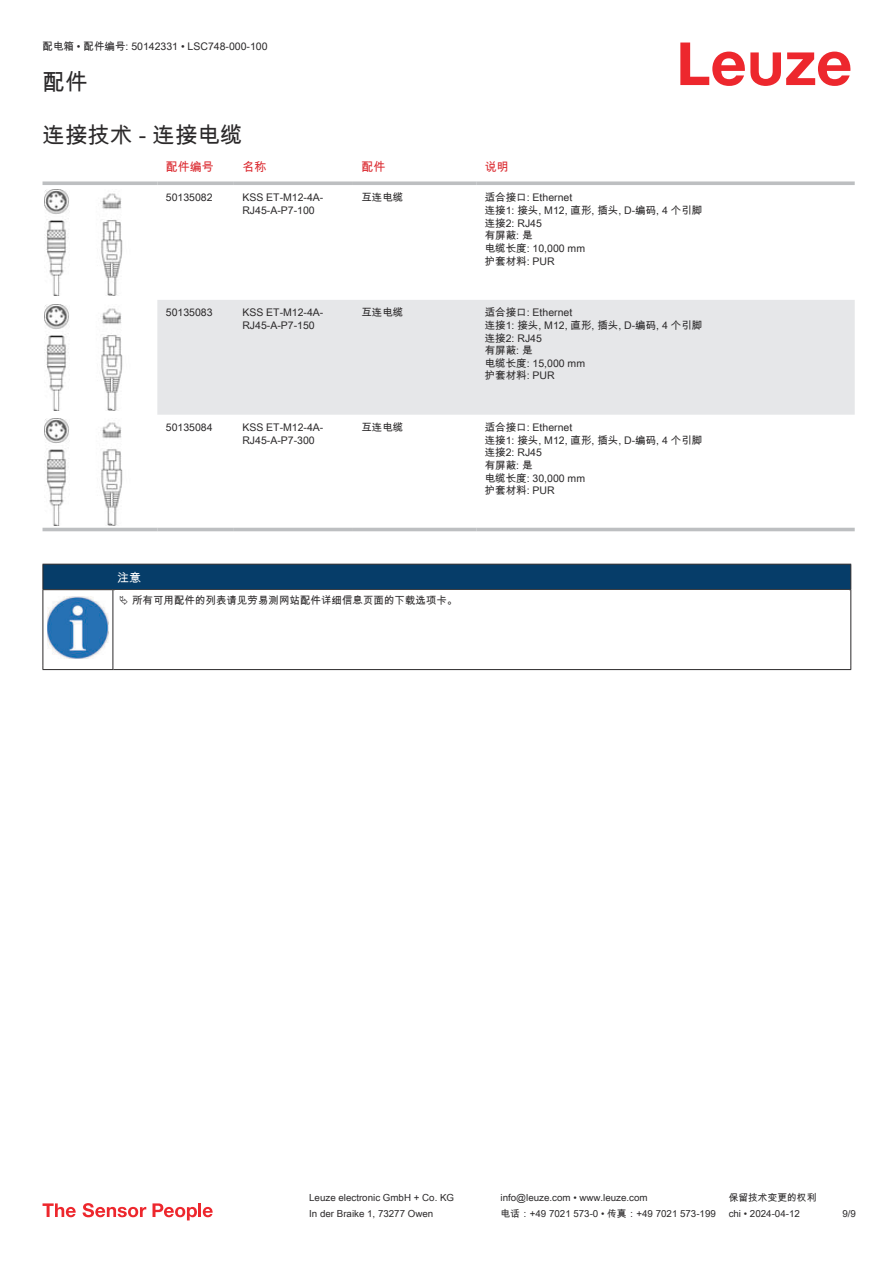
<style>
.page{position:relative;width:893px;height:1263px;background:#fff}
.page>*{position:absolute;margin:0;border:0;box-sizing:border-box;transform-origin:0 0}
.t1{font:22.5px "Arial Unicode MS";color:#2b292a}
.t2{font:12px "Arial Unicode MS";color:#db2a30}
.t3{font:12px "Arial Unicode MS";color:#fff}
.t4{font:10.5px/12.6px "Arial Unicode MS";color:#2b292a}
.t5{font:9.75px "Arial Unicode MS";color:#2b292a}
</style>
<div class="page">
<svg style="left:680px;top:43px;width:170px;height:43px"></svg>
<svg style="left:43px;top:195px;width:812px;height:337px"></svg>
<div style="left:157px;top:300px;width:698px;height:115px;background:#e6e7e9"></div>
<svg style="left:43px;top:181px;width:114px;height:4px"></svg>
<svg style="left:157px;top:181px;width:77px;height:4px"></svg>
<svg style="left:234px;top:181px;width:119px;height:4px"></svg>
<svg style="left:353px;top:181px;width:123px;height:4px"></svg>
<svg style="left:476px;top:181px;width:379px;height:4px;background:#c4c6c8"></svg>
<hr style="left:43px;top:528px;width:114px;height:3px;background:#bdbfc1">
<hr style="left:157px;top:528px;width:77px;height:3px;background:#bdbfc1">
<hr style="left:234px;top:528px;width:119px;height:3px;background:#bdbfc1">
<hr style="left:353px;top:528px;width:123px;height:3px;background:#bdbfc1">
<hr style="left:476px;top:528px;width:379px;height:3px;background:#bdbfc1">
<img style="left:45px;top:189px;width:93px;height:107px">
<img style="left:45px;top:304px;width:93px;height:106px">
<img style="left:45px;top:419px;width:93px;height:106px">
<div style="left:43px;top:564px;width:808px;height:26px;background:#063d69"></div>
<hr style="left:113px;top:589px;width:738px;height:1px;background:#2b292a">
<hr style="left:43px;top:590px;width:1px;height:75px;background:#2b292a">
<hr style="left:113px;top:590px;width:1px;height:75px;background:#2b292a">
<hr style="left:850px;top:590px;width:1px;height:75px;background:#2b292a">
<hr style="left:43px;top:669px;width:70px;height:1px;background:#2b292a">
<hr style="left:113px;top:669px;width:738px;height:1px;background:#2b292a">
<img style="left:47px;top:596px;width:61px;height:63px">
<svg style="left:43px;top:1203px;width:33px;height:14px"></svg>
<svg style="left:83px;top:1203px;width:63px;height:14px"></svg>
<svg style="left:153px;top:1203px;width:44px;height:17px"></svg>
<hr style="left:198px;top:1203px;width:3px;height:14px;background:#ed272d">
<svg style="left:203px;top:1207px;width:10px;height:10px"></svg>
<p class="t4" style="left:43px;top:40px;width:227px">配电箱 • 配件编号: 50142331 • LSC748-000-100</p>
<h1 class="t1" style="left:43px;top:66px;width:46px">配件</h1>
<h1 class="t1" style="left:43px;top:119px;width:202px">连接技术 - 连接电缆</h1>
<p class="t2" style="left:166px;top:158px;width:49px">配件编号</p>
<p class="t2" style="left:242px;top:158px;width:25px">名称</p>
<p class="t2" style="left:361px;top:158px;width:25px">配件</p>
<p class="t2" style="left:485px;top:158px;width:25px">说明</p>
<p class="t4" style="left:166px;top:191px;width:48px">50135082</p>
<p class="t4" style="left:242px;top:191px;width:83px">KSS ET-M12-4A-<br>RJ45-A-P7-100</p>
<p class="t4" style="left:361px;top:191px;width:43px">互连电缆</p>
<p class="t4" style="left:485px;top:191px;width:219px">适合接口: Ethernet<br>连接1: 接头, M12, 直形, 插头, D-编码, 4 个引脚连接2: RJ45<br>有屏蔽: 是<br>电缆长度: 10,000 mm<br>护套材料: PUR</p>
<p class="t4" style="left:166px;top:306px;width:48px">50135083</p>
<p class="t4" style="left:242px;top:306px;width:83px">KSS ET-M12-4A-<br>RJ45-A-P7-150</p>
<p class="t4" style="left:361px;top:306px;width:43px">互连电缆</p>
<p class="t4" style="left:485px;top:306px;width:219px">适合接口: Ethernet<br>连接1: 接头, M12, 直形, 插头, D-编码, 4 个引脚连接2: RJ45<br>有屏蔽: 是<br>电缆长度: 15,000 mm<br>护套材料: PUR</p>
<p class="t4" style="left:166px;top:421px;width:48px">50135084</p>
<p class="t4" style="left:242px;top:421px;width:83px">KSS ET-M12-4A-<br>RJ45-A-P7-300</p>
<p class="t4" style="left:361px;top:421px;width:43px">互连电缆</p>
<p class="t4" style="left:485px;top:421px;width:219px">适合接口: Ethernet<br>连接1: 接头, M12, 直形, 插头, D-编码, 4 个引脚连接2: RJ45<br>有屏蔽: 是<br>电缆长度: 30,000 mm<br>护套材料: PUR</p>
<p class="t3" style="left:117px;top:569px;width:25px">注意</p>
<p class="t4" style="left:132px;top:594px;width:327px">所有可用配件的列表请见劳易测网站配件详细信息页面的下载选项卡。</p>
<p class="t5" style="left:309px;top:1191px;width:146px">Leuze electronic GmbH + Co. KG</p>
<p class="t5" style="left:501px;top:1191px;width:149px">info@leuze.com • www.leuze.com</p>
<p class="t5" style="left:729px;top:1191px;width:89px">保留技术变更的权利</p>
<p class="t5" style="left:309px;top:1206px;width:126px">In der Braike 1, 73277 Owen</p>
<p class="t5" style="left:501px;top:1206px;width:217px">电话：+49 7021 573-0 • 传真：+49 7021 573-199</p>
<p class="t5" style="left:729px;top:1206px;width:73px">chi • 2024-04-12</p>
<p class="t5" style="left:842px;top:1206px;width:15px">9/9</p>
</div>
